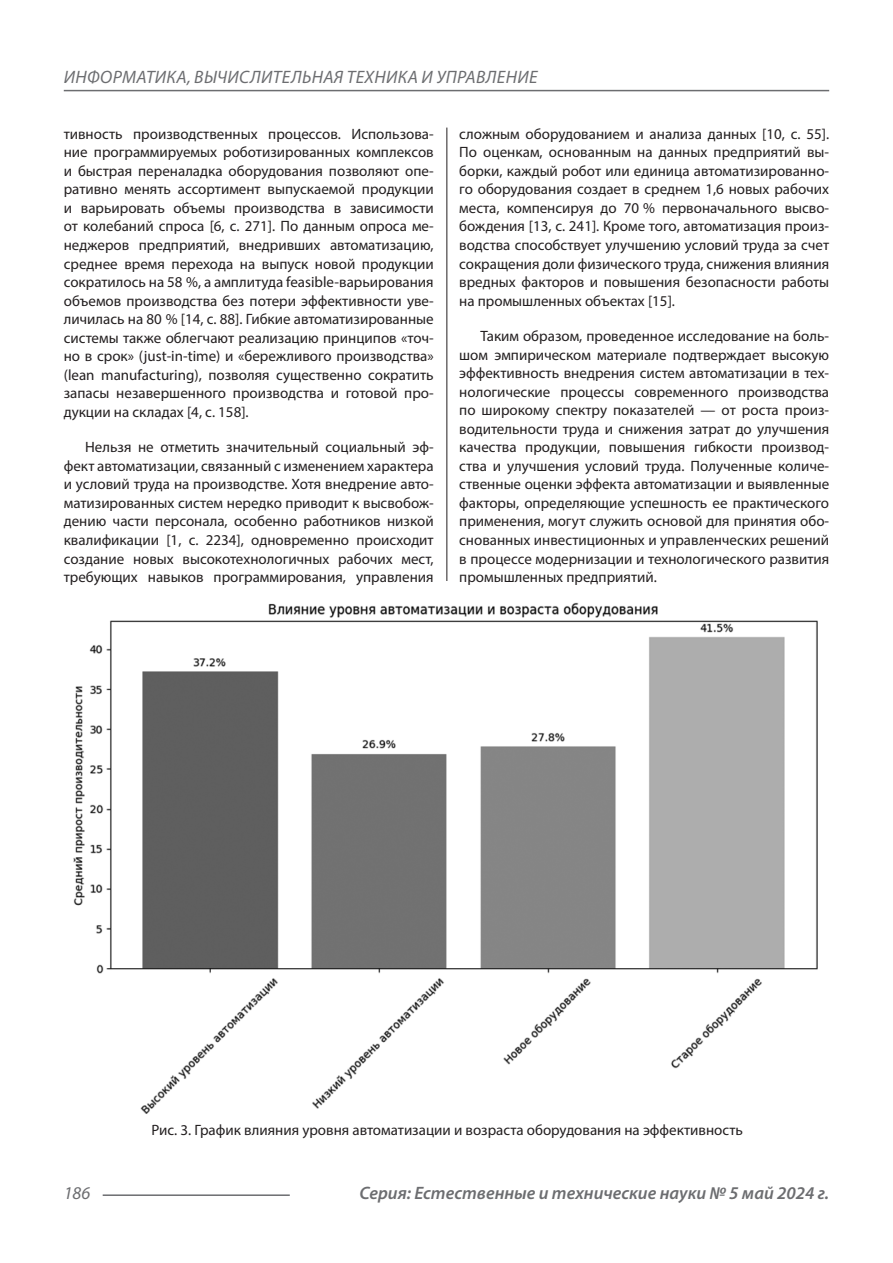
<style>
.page{position:relative;width:893px;height:1263px;background:#fff}
.page>*{position:absolute;margin:0;border:0;box-sizing:border-box;transform-origin:0 0}
.t1{font:italic 18px "Myriad Pro";letter-spacing:.02em;color:#6c6d70}
.t2{font:italic 600 18px "Myriad Pro";color:#6c6d70}
.Статья_текст{font:15px/18.6px "Myriad Pro";color:#231f20;text-align:justify}
</style>
<div class="page">
<hr style="left:446px;top:128px;width:1px;height:1007px;background:#231f20">
<hr style="left:103px;top:1194px;width:187px;height:2px;background:#6c6d70">
<hr style="left:64px;top:90px;width:765px;height:1px;background:#6c6d70">
<img style="left:73px;top:600px;width:745px;height:517px">
<div style="left:441px;top:582px;width:12px;height:18px;background:#fff"></div>
<p class="t1" style="left:64px;top:66px;width:475px">ИНФОРМАТИКА, ВЫЧИСЛИТЕЛЬНАЯ ТЕХНИКА И УПРАВЛЕНИЕ</p>
<p class="Статья_текст" style="left:64px;top:124px;width:371px">тивность производственных процессов. Использова&shy;ние программируемых роботизированных комплексов и быстрая переналадка оборудования позволяют опе&shy;ративно менять ассортимент выпускаемой продукции и варьировать объемы производства в зависимости от колебаний спроса [6, с. 271]. По данным опроса ме&shy;неджеров предприятий, внедривших автоматизацию, среднее время перехода на выпуск новой продукции сократилось на 58 %, а амплитуда feasible-варьирования объемов производства без потери эффективности уве&shy;личилась на 80 % [14, с. 88]. Гибкие автоматизированные системы также облегчают реализацию принципов «точ&shy;но в срок» (just-in-time) и «бережливого производства» (lean manufacturing), позволяя существенно сократить запасы незавершенного производства и готовой про&shy;дукции на складах [4, с. 158].</p>
<p class="Статья_текст" style="left:64px;top:438px;width:371px;text-indent:21px">Нельзя не отметить значительный социальный эф&shy;фект автоматизации, связанный с изменением характера и условий труда на производстве. Хотя внедрение авто&shy;матизированных систем нередко приводит к высвобож&shy;дению части персонала, особенно работников низкой квалификации [1, с. 2234], одновременно происходит создание новых высокотехнологичных рабочих мест, требующих навыков программирования, управления</p>
<p class="Статья_текст" style="left:459px;top:124px;width:371px">сложным оборудованием и анализа данных [10, с. 55].<br>По оценкам, основанным на данных предприятий вы&shy;борки, каждый робот или единица автоматизированно&shy;го оборудования создает в среднем 1,6 новых рабочих места, компенсируя до 70 % первоначального высво&shy;бождения [13, с. 241]. Кроме того, автоматизация произ&shy;водства способствует улучшению условий труда за счет сокращения доли физического труда, снижения влияния вредных факторов и повышения безопасности работы на промышленных объектах [15].</p>
<p class="Статья_текст" style="left:459px;top:327px;width:371px;text-indent:21px">Таким образом, проведенное исследование на боль&shy;шом эмпирическом материале подтверждает высокую эффективность внедрения систем автоматизации в тех&shy;нологические процессы современного производства по широкому спектру показателей — от роста произ&shy;водительности труда и снижения затрат до улучшения качества продукции, повышения гибкости производ&shy;ства и улучшения условий труда. Полученные количе&shy;ственные оценки эффекта автоматизации и выявленные факторы, определяющие успешность ее практического применения, могут служить основой для принятия обо&shy;снованных инвестиционных и управленческих решений в процессе модернизации и технологического развития промышленных предприятий.</p>
<p class="Статья_текст" style="left:152px;top:1121px;width:593px">Рис. 3. График влияния уровня автоматизации и возраста оборудования на эффективность</p>
<p class="t1" style="left:64px;top:1182px;width:28px">186</p>
<p class="t2" style="left:359px;top:1182px;width:471px">Серия: Естественные и технические науки № 5 май 2024 г.</p>
</div>
